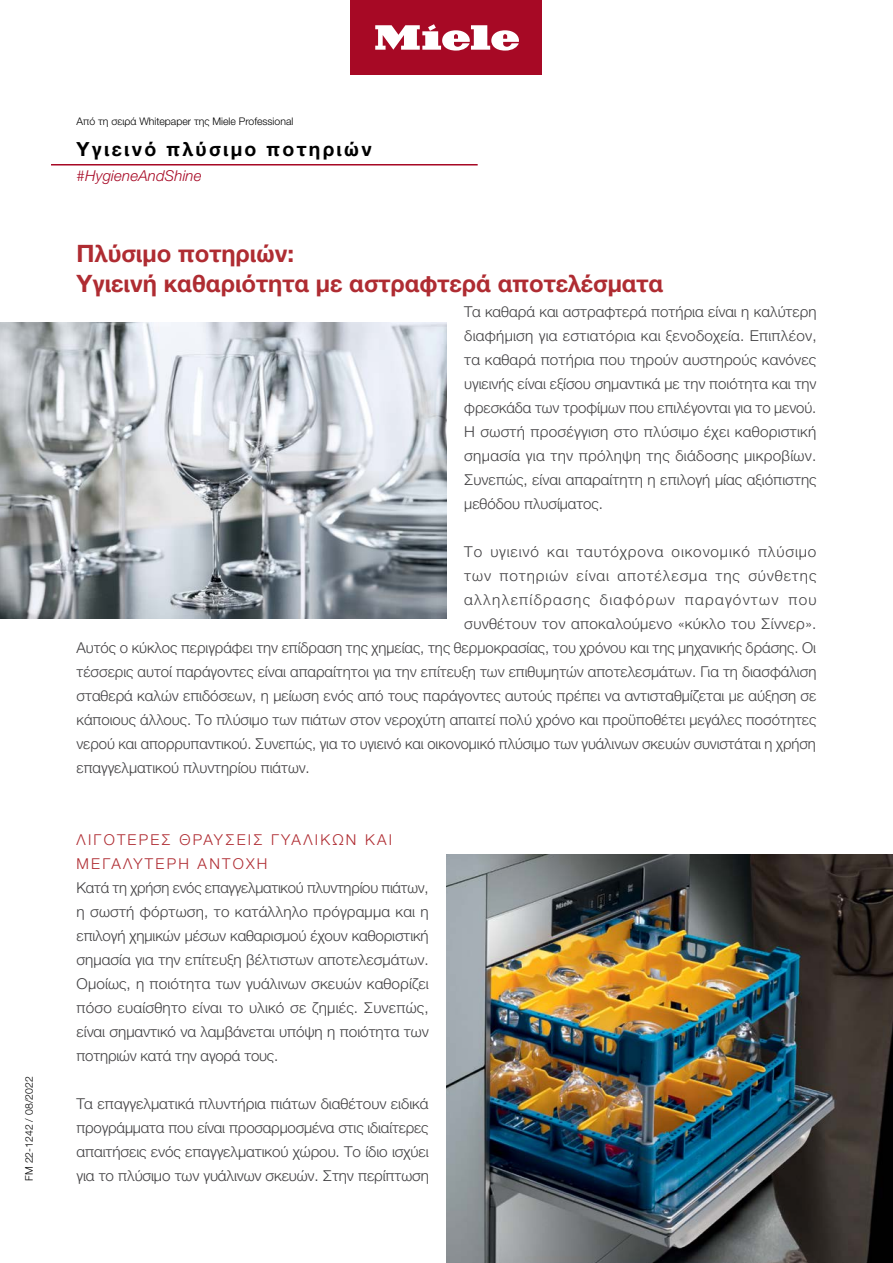
<style>
.page{position:relative;width:893px;height:1263px;background:#fff}
.page>*{position:absolute;margin:0;border:0;box-sizing:border-box;transform-origin:0 0}
.Head_-_16_pt___20_pt{font:700 24px/30px "Helvetica Neue LTW1 G";color:#af2c32}
.Name_-13_pt{font:700 19.5px "Helvetica Neue LTW1 G";letter-spacing:.12em;color:#000}
.Copy___10_pt___16_pt{font:300 15px/24px "Helvetica Neue LTW1 G";color:#414042;text-align:justify}
.Subhead___10_pt___16{font:300 15px/24px "Helvetica Neue LTW1 G";letter-spacing:.15em;color:#af2c32}
.Copy___10_pt___16_pt-2{font:300 15px "Helvetica Neue LTW1 G";letter-spacing:.02em;color:#414042}
.Copy___10_pt___16_pt-3{font:300 15px "Helvetica Neue LTW1 G";letter-spacing:.055em;color:#414042}
.Copy___10_pt___16_pt-4{font:300 15px "Helvetica Neue LTW1 G";letter-spacing:.06em;color:#414042}
.Copy___10_pt___16_pt-5{font:300 15px "Helvetica Neue LTW1 G";letter-spacing:.08em;color:#414042}
.Hashtag_-10_pt___17{font:italic 300 15px "Helvetica Neue LTW1 G";letter-spacing:.01em;color:#a70925}
.Serie_-_7_pt{font:300 10.5px "Helvetica Neue LTW1 G";color:#000}
</style>
<div class="page">
<div style="left:351px;top:1px;width:191px;height:73px;background:#a70925"></div>
<svg style="left:375px;top:24px;width:144px;height:27px"></svg>
<hr style="left:51px;top:164px;width:427px;height:1px;background:#a70925">
<img style="left:446px;top:855px;width:447px;height:408px">
<img style="left:0;top:323px;width:446px;height:296px">
<p class="Serie_-_7_pt" style="left:23px;top:1181px;width:106px;rotate:-90deg">FM 22-1242 / 08/2022</p>
<p class="Serie_-_7_pt" style="left:77px;top:114px;width:218px">Από τη σειρά Whitepaper της Miele Professional</p>
<p class="Name_-13_pt" style="left:77px;top:137px;width:297px">Υγιεινό πλύσιμο ποτηριών</p>
<p class="Hashtag_-10_pt___17" style="left:77px;top:167px;width:127px">#HygieneAndShine</p>
<p class="Head_-_16_pt___20_pt" style="left:77px;top:238px;width:588px">Πλύσιμο ποτηριών:<br>Υγιεινή καθαριότητα με αστραφτερά αποτελέσματα</p>
<p class="Copy___10_pt___16_pt" style="left:464px;top:299px;width:354px">Τα καθαρά και αστραφτερά ποτήρια είναι η καλύτερη διαφήμιση για εστιατόρια και ξενοδοχεία. Επιπλέον, τα καθαρά ποτήρια που τηρούν αυστηρούς κανόνες υγιεινής είναι εξίσου σημαντικά με την ποιότητα και την φρεσκάδα των τροφίμων που επιλέγονται για το μενού.<br>Η σωστή προσέγγιση στο πλύσιμο έχει καθοριστική σημασία για την πρόληψη της διάδοσης μικροβίων.<br>Συνεπώς, είναι απαραίτητη η επιλογή μίας αξιόπιστης μεθόδου πλυσίματος.</p>
<p class="Copy___10_pt___16_pt-3" style="left:464px;top:542px;width:354px">Το υγιεινό και ταυτόχρονα οικονομικό πλύσιμο</p>
<p class="Copy___10_pt___16_pt-4" style="left:464px;top:566px;width:354px">των ποτηριών είναι αποτέλεσμα της σύνθετης</p>
<p class="Copy___10_pt___16_pt-5" style="left:464px;top:590px;width:354px">αλληλεπίδρασης διαφόρων παραγόντων που</p>
<p class="Copy___10_pt___16_pt-2" style="left:464px;top:614px;width:354px">συνθέτουν τον αποκαλούμενο «κύκλο του Σίννερ».</p>
<p class="Copy___10_pt___16_pt" style="left:77px;top:635px;width:741px">Αυτός ο κύκλος περιγράφει την επίδραση της χημείας, της θερμοκρασίας, του χρόνου και της μηχανικής δράσης. Οι</p>
<p class="Copy___10_pt___16_pt" style="left:77px;top:659px;width:741px">τέσσερις αυτοί παράγοντες είναι απαραίτητοι για την επίτευξη των επιθυμητών αποτελεσμάτων. Για τη διασφάλιση</p>
<p class="Copy___10_pt___16_pt" style="left:77px;top:683px;width:741px">σταθερά καλών επιδόσεων, η μείωση ενός από τους παράγοντες αυτούς πρέπει να αντισταθμίζεται με αύξηση σε</p>
<p class="Copy___10_pt___16_pt" style="left:77px;top:707px;width:741px">κάποιους άλλους. Το πλύσιμο των πιάτων στον νεροχύτη απαιτεί πολύ χρόνο και προϋποθέτει μεγάλες ποσότητες</p>
<p class="Copy___10_pt___16_pt" style="left:77px;top:731px;width:741px">νερού και απορρυπαντικού. Συνεπώς, για το υγιεινό και οικονομικό πλύσιμο των γυάλινων σκευών συνιστάται η χρήση</p>
<p class="Copy___10_pt___16_pt" style="left:77px;top:755px;width:235px">επαγγελματικού πλυντηρίου πιάτων.</p>
<p class="Subhead___10_pt___16" style="left:77px;top:827px;width:317px">ΛΙΓΟΤΕΡΕΣ ΘΡΑΥΣΕΙΣ ΓΥΑΛΙΚΩΝ ΚΑΙ<br>ΜΕΓΑΛΥΤΕΡΗ ΑΝΤΟΧΗ</p>
<p class="Copy___10_pt___16_pt" style="left:77px;top:875px;width:354px">Κατά τη χρήση ενός επαγγελματικού πλυντηρίου πιάτων, η σωστή φόρτωση, το κατάλληλο πρόγραμμα και η επιλογή χημικών μέσων καθαρισμού έχουν καθοριστική σημασία για την επίτευξη βέλτιστων αποτελεσμάτων.<br>Ομοίως, η ποιότητα των γυάλινων σκευών καθορίζει πόσο ευαίσθητο είναι το υλικό σε ζημιές. Συνεπώς, είναι σημαντικό να λαμβάνεται υπόψη η ποιότητα των ποτηριών κατά την αγορά τους.</p>
<p class="Copy___10_pt___16_pt" style="left:77px;top:1091px;width:354px">Τα επαγγελματικά πλυντήρια πιάτων διαθέτουν ειδικά προγράμματα που είναι προσαρμοσμένα στις ιδιαίτερες απαιτήσεις ενός επαγγελματικού χώρου. Το ίδιο ισχύει για το πλύσιμο των γυάλινων σκευών. Στην περίπτωση</p>
</div>
